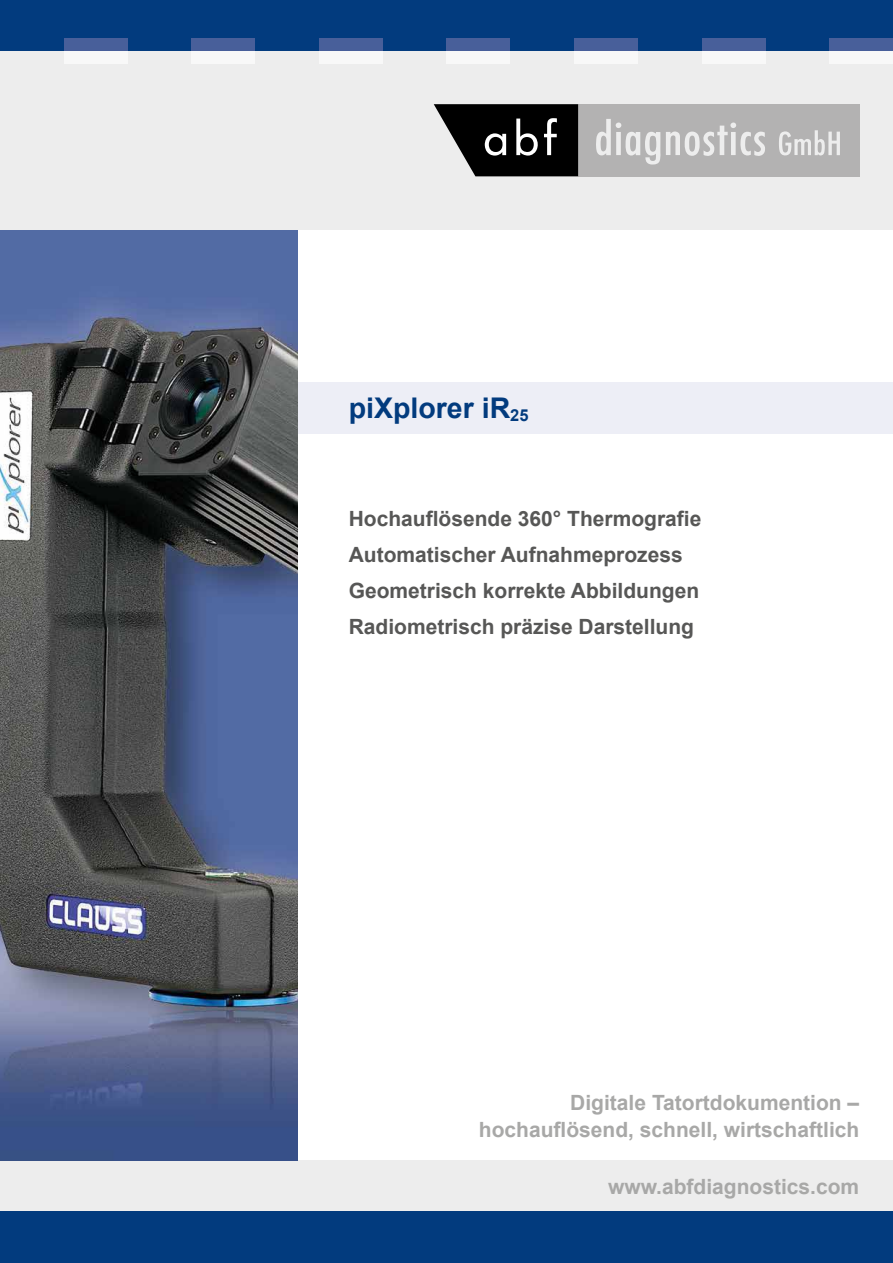
<style>
.page{position:relative;width:893px;height:1263px;background:#fff}
.page>*{position:absolute;margin:0;border:0;box-sizing:border-box;transform-origin:0 0}
.t1{font:700 28.5px "Arial";color:#023b7e}
.t2{font:700 21px/36px "Arial";color:#575756}
.t3{font:700 21px/27px "Arial";color:#a8a8a7;text-align:right}
</style>
<div class="page">
<div style="left:0;top:1161px;width:893px;height:51px;background:#ededed"></div>
<div style="left:0;top:1212px;width:893px;height:51px;background:#023b7e"></div>
<div style="left:298px;top:383px;width:595px;height:51px;background:#edeef6"></div>
<img style="left:0;top:230px;width:298px;height:931px">
<div style="left:0;top:0;width:893px;height:51px;background:#023b7e"></div>
<div style="left:0;top:51px;width:893px;height:179px;background:#ededed"></div>
<div style="left:64px;top:38px;width:64px;height:13px;background:#485f9a"></div>
<div style="left:191px;top:38px;width:64px;height:13px;background:#485f9a"></div>
<div style="left:319px;top:38px;width:64px;height:13px;background:#485f9a"></div>
<div style="left:446px;top:38px;width:64px;height:13px;background:#485f9a"></div>
<div style="left:574px;top:38px;width:64px;height:13px;background:#485f9a"></div>
<div style="left:702px;top:38px;width:63px;height:13px;background:#485f9a"></div>
<div style="left:829px;top:38px;width:64px;height:13px;background:#485f9a"></div>
<div style="left:64px;top:51px;width:64px;height:13px;background:#f8f8f8"></div>
<div style="left:191px;top:51px;width:64px;height:13px;background:#f8f8f8"></div>
<div style="left:319px;top:51px;width:64px;height:13px;background:#f8f8f8"></div>
<div style="left:446px;top:51px;width:64px;height:13px;background:#f8f8f8"></div>
<div style="left:574px;top:51px;width:64px;height:13px;background:#f8f8f8"></div>
<div style="left:702px;top:51px;width:63px;height:13px;background:#f8f8f8"></div>
<div style="left:829px;top:51px;width:64px;height:13px;background:#f8f8f8"></div>
<div style="left:578px;top:104px;width:281px;height:72px;background:#b3b2b2"></div>
<svg style="left:434px;top:104px;width:144px;height:72px;background:#353535"></svg>
<svg style="left:596px;top:119px;width:64px;height:46px"></svg>
<svg style="left:666px;top:123px;width:99px;height:33px"></svg>
<svg style="left:779px;top:130px;width:61px;height:25px"></svg>
<h1 class="t1" style="left:349px;top:389px;width:181px">piXplorer iR<sub>25</sub></h1>
<p class="t2" style="left:349px;top:501px;width:354px">Hochauflösende 360° Thermografie Automatischer Aufnahmeprozess Geometrisch korrekte Abbildungen Radiometrisch präzise Darstellung</p>
<p class="t3" style="left:479px;top:1090px;width:382px">Digitale Tatortdokumention – hochauflösend, schnell, wirtschaftlich</p>
<p class="t3" style="left:608px;top:1174px;width:253px">www.abfdiagnostics.com</p>
</div>
